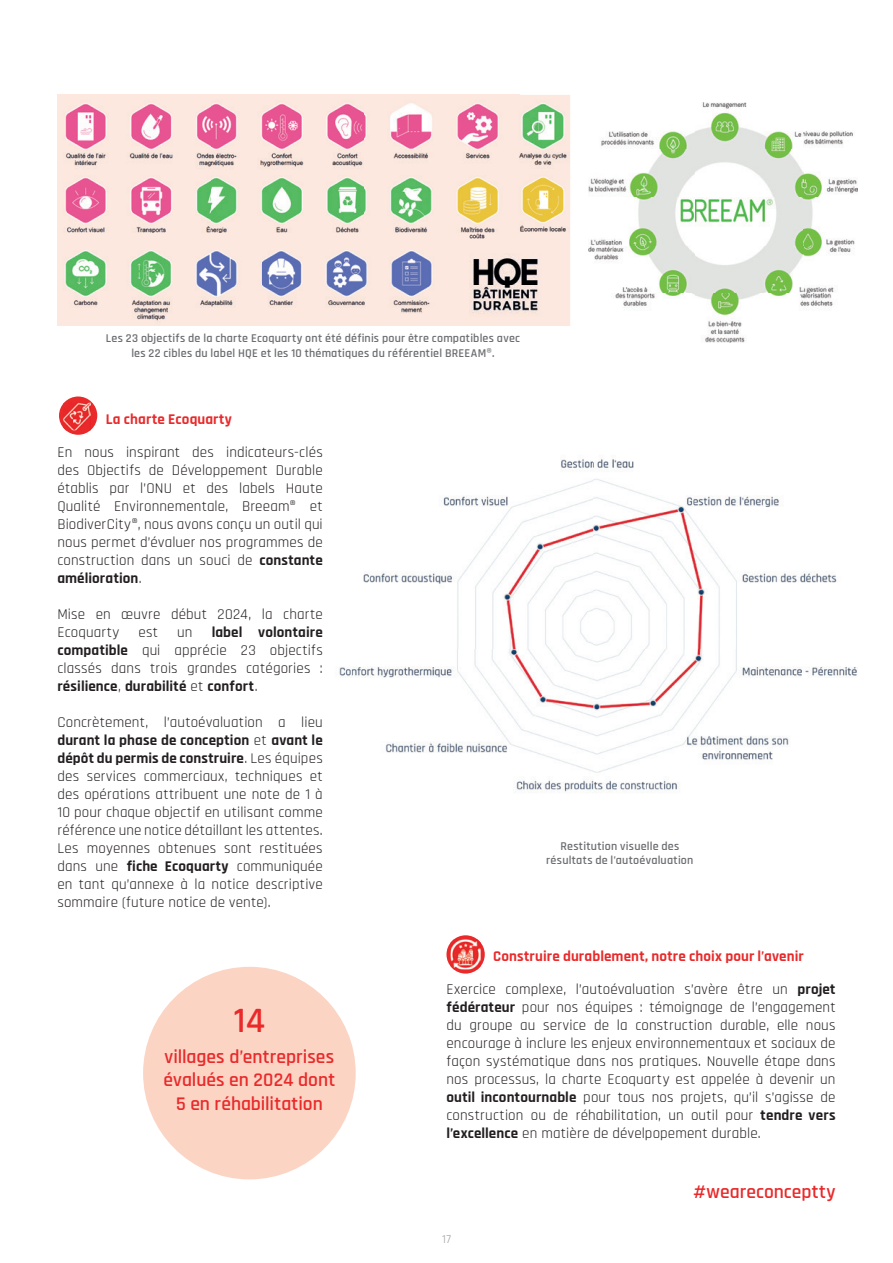
<style>
.page{position:relative;width:893px;height:1263px;background:#fff}
.page>*{position:absolute;margin:0;border:0;box-sizing:border-box;transform-origin:0 0}
.t1{font:600 36px "Rajdhani";color:#e9292a}
.t2{font:600 19.5px/23.4px "Rajdhani";color:#e9292a;text-align:center}
.t3{font:15px/18px "Rajdhani";letter-spacing:.01em;color:#231f20;text-align:justify}
.t4{font:700 15px "Rajdhani";letter-spacing:.01em;color:#e9292a}
.t5{font:600 12px/14.4px "Rajdhani";letter-spacing:.02em;color:#6c6d70;text-align:center}
.t6{font:12px "Rajdhani";color:#939598}
.s1{font-weight:700}
</style>
<div class="page">
<div style="left:59px;top:396px;width:38px;height:39px;background:#e9292a;border-radius:50%"></div>
<img style="left:63px;top:403px;width:28px;height:27px">
<div style="left:143px;top:967px;width:213px;height:212px;background:#fbd4c4;border-radius:50%"></div>
<svg style="left:446px;top:935px;width:39px;height:38px"></svg>
<img style="left:451px;top:939px;width:30px;height:30px">
<img style="left:57px;top:95px;width:513px;height:231px">
<img style="left:588px;top:102px;width:270px;height:240px">
<img style="left:469px;top:254px;width:72px;height:62px">
<img style="left:339px;top:459px;width:518px;height:334px">
<p class="t5" style="left:106px;top:332px;width:416px">Les 23 objectifs de la charte Ecoquarty ont été définis pour être compatibles avec les 22 cibles du label HQE et les 10 thématiques du référentiel BREEAM®.</p>
<p class="t4" style="left:106px;top:410px;width:128px">La charte Ecoquarty</p>
<p class="t3" style="left:57px;top:443px;width:267px">En nous inspirant des indicateurs-clés des Objectifs de Développement Durable établis par l’ONU et des labels Haute Qualité Environnementale, Breeam® et BiodiverCity®, nous avons conçu un outil qui nous permet d’évaluer nos programmes de construction dans un souci de <span class="s1">constante amélioration</span>.</p>
<p class="t3" style="left:57px;top:605px;width:267px">Mise en œuvre début 2024, la charte<br>Ecoquarty</p>
<p class="t3" style="left:57px;top:623px;width:267px;text-indent:154px"><span class="s1">label volontaire compatible</span> qui apprécie 23 objectifs classés dans trois grandes catégories : <span class="s1">résilience</span>, <span class="s1">durabilité</span> et <span class="s1">confort</span>.</p>
<p class="t3" style="left:57px;top:713px;width:267px">Concrètement, l’autoévaluation a lieu <span class="s1">durant la phase de conception</span> et <span class="s1">avant le dépôt du permis de construire</span>. Les équipes des services commerciaux, techniques et des opérations attribuent une note de 1 à 10 pour chaque objectif en utilisant comme référence une notice détaillant les attentes.<br>Les moyennes obtenues sont restituées dans une <span class="s1">fiche Ecoquarty</span> communiquée en tant qu’annexe à la notice descriptive sommaire (future notice de vente).</p>
<p class="t3" style="left:138px;top:623px;width:21px">est</p>
<p class="t3" style="left:177px;top:623px;width:17px">un</p>
<p class="t5" style="left:546px;top:839px;width:149px">Restitution visuelle des résultats de l’autoévaluation</p>
<h1 class="t1" style="left:234px;top:999px;width:33px">14</h1>
<h2 class="t2" style="left:163px;top:1045px;width:173px">villages d’entreprises évalués en 2024 dont<br>5 en réhabilitation</h2>
<p class="t4" style="left:493px;top:947px;width:312px">Construire durablement, notre choix pour l’avenir</p>
<p class="t3" style="left:446px;top:981px;width:391px">Exercice complexe, l’autoévaluation s’avère être un <span class="s1">projet fédérateur</span> pour nos équipes : témoignage de l’engagement du groupe au service de la construction durable, elle nous encourage à inclure les enjeux environnementaux et sociaux de façon systématique dans nos pratiques. Nouvelle étape dans nos processus, la charte Ecoquarty est appelée à devenir un <span class="s1">outil incontournable</span> pour tous nos projets, qu’il s’agisse de construction ou de réhabilitation, un outil pour <span class="s1">tendre vers l’excellence</span> en matière de dévelpopement durable.</p>
<p class="t6" style="left:442px;top:1232px;width:10px">17</p>
<h2 class="t2" style="left:693px;top:1180px;width:144px">#weareconceptty</h2>
</div>
